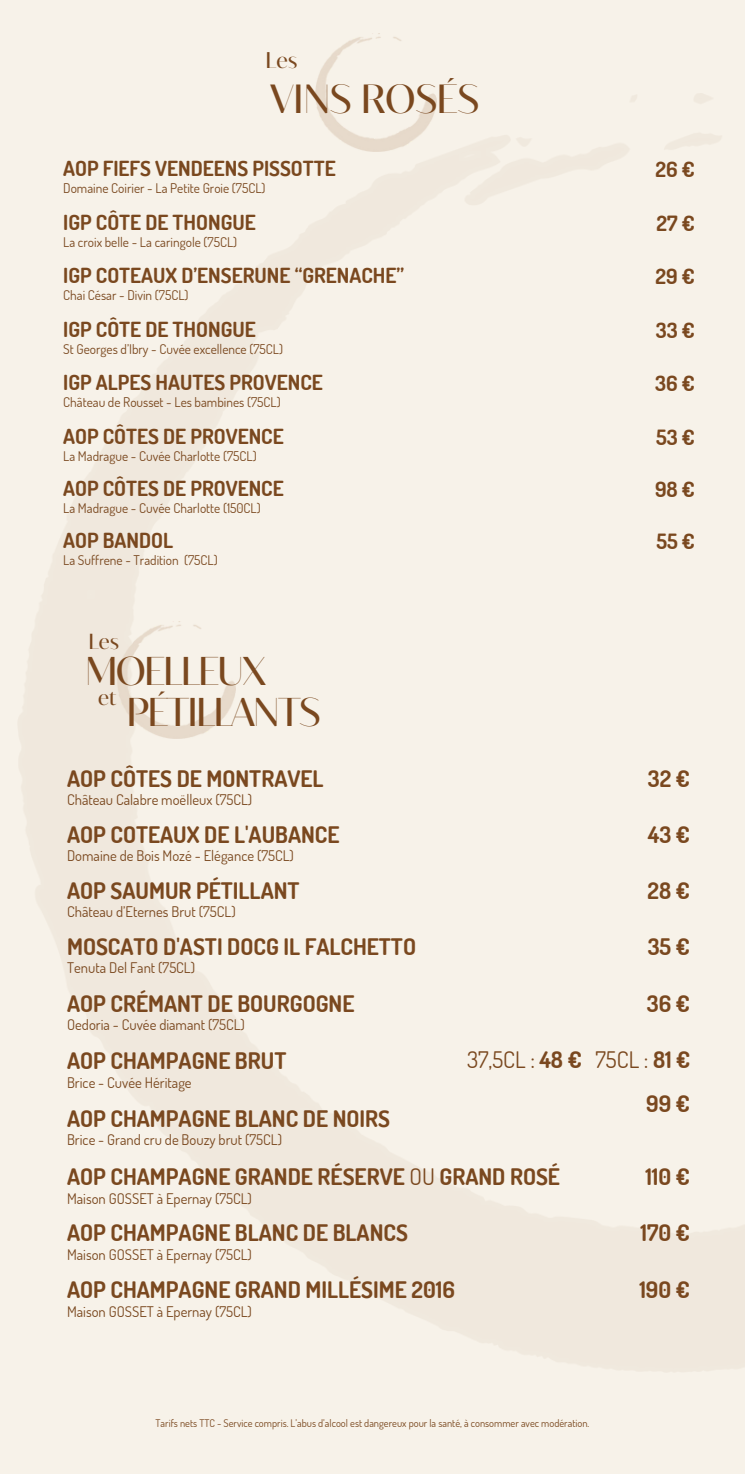
<style>
.page{position:relative;width:745px;height:1474px;background:#fff}
.page>*{position:absolute;margin:0;border:0;box-sizing:border-box;transform-origin:0 0}
.t1{font:40.6px "Blacker Sans Display";letter-spacing:-.01em;color:#7a481f}
.t2{font:39.9px "Blacker Sans Display";letter-spacing:-.045em;color:#7a481f}
.t3{font:700 22.75px "Dosis";color:#7a481f}
.t4{font:22.75px "Dosis";color:#7a481f}
.t5{font:22.57px "Blacker Sans Display";color:#7a481f}
.t6{font:21.7px "Blacker Sans Display";color:#7a481f}
.t7{font:700 21px "Dosis";color:#7a481f}
.t8{font:700 20.82px "Dosis";color:#7a481f}
.t9{font:14.7px "Dosis";color:#7a481f}
.t10{font:13.3px "Dosis";color:#7a481f}
.t11{font:10.5px "Dosis";color:#7a481f}
.s1{font-weight:700}
.s2{font-weight:400}
</style>
<div class="page">
<div style="left:0;top:0;width:744px;height:1474px;background:#f7f2e9"></div>
<img style="left:315px;top:33px;width:121px;height:118px">
<img style="left:117px;top:622px;width:118px;height:117px">
<h1 class="t5" style="left:265px;top:46px;width:34px">Les</h1>
<h4 class="t1" style="left:270px;top:73px;width:210px">VINS ROSÉS</h4>
<h5 class="t8" style="left:63px;top:155px;width:274px">AOP FIEFS VENDEENS PISSOTTE</h5>
<h5 class="t10" style="left:63px;top:179px;width:204px">Domaine Coirier - La Petite Groie (75CL)</h5>
<h3 class="t7" style="left:655px;top:155px;width:41px">26€</h3>
<h5 class="t8" style="left:63px;top:209px;width:194px">IGP CÔTE DE THONGUE</h5>
<h5 class="t10" style="left:63px;top:233px;width:175px">La croix belle - La caringole (75CL)</h5>
<h3 class="t7" style="left:656px;top:209px;width:40px">27€</h3>
<h5 class="t8" style="left:63px;top:262px;width:342px">IGP COTEAUX D’ENSERUNE “GRENACHE”</h5>
<h5 class="t10" style="left:63px;top:287px;width:127px">Chai César - Divin (75CL)</h5>
<h3 class="t7" style="left:655px;top:263px;width:41px">29€</h3>
<h5 class="t8" style="left:63px;top:316px;width:194px">IGP CÔTE DE THONGUE</h5>
<h5 class="t10" style="left:63px;top:340px;width:221px">St Georges d’Ibry - Cuvée excellence (75CL)</h5>
<h3 class="t7" style="left:655px;top:316px;width:41px">33€</h3>
<h5 class="t8" style="left:63px;top:369px;width:261px">IGP ALPES HAUTES PROVENCE</h5>
<h5 class="t10" style="left:63px;top:393px;width:219px">Château de Rousset - Les bambines (75CL)</h5>
<h3 class="t7" style="left:655px;top:370px;width:41px">36€</h3>
<h5 class="t8" style="left:63px;top:423px;width:222px">AOP CÔTES DE PROVENCE</h5>
<h5 class="t10" style="left:63px;top:447px;width:195px">La Madrague - Cuvée Charlotte (75CL)</h5>
<h3 class="t7" style="left:655px;top:423px;width:40px">53€</h3>
<h5 class="t8" style="left:63px;top:475px;width:222px">AOP CÔTES DE PROVENCE</h5>
<h5 class="t10" style="left:63px;top:499px;width:199px">La Madrague - Cuvée Charlotte (150CL)</h5>
<h3 class="t7" style="left:654px;top:475px;width:41px">98€</h3>
<h2 class="t8" style="left:63px;top:527px;width:111px">AOP BANDOL</h2>
<h2 class="t10" style="left:63px;top:551px;width:156px">La Suffrene - Tradition (75CL)</h2>
<h3 class="t7" style="left:656px;top:527px;width:40px">55€</h3>
<h3 class="t6" style="left:88px;top:628px;width:32px">Les</h3>
<h4 class="t2" style="left:85px;top:646px;width:183px">MOELLEUX</h4>
<h5 class="t6" style="left:98px;top:684px;width:21px">et</h5>
<h2 class="t2" style="left:126px;top:687px;width:195px">PÉTILLANTS</h2>
<h1 class="t3" style="left:67px;top:764px;width:258px">AOP CÔTES DE MONTRAVEL</h1>
<h1 class="t9" style="left:67px;top:790px;width:186px">Château Calabre moëlleux (75CL)</h1>
<h5 class="t3" style="left:647px;top:764px;width:44px">32€</h5>
<h1 class="t3" style="left:67px;top:820px;width:274px">AOP COTEAUX DE L'AUBANCE</h1>
<h1 class="t9" style="left:67px;top:846px;width:228px">Domaine de Bois Mozé - Elégance (75CL)</h1>
<h4 class="t3" style="left:647px;top:820px;width:43px">43€</h4>
<h2 class="t3" style="left:67px;top:876px;width:234px">AOP SAUMUR PÉTILLANT</h2>
<h2 class="t9" style="left:67px;top:902px;width:170px">Château d’Eternes Brut (75CL)</h2>
<h3 class="t3" style="left:647px;top:876px;width:44px">28€</h3>
<h2 class="t3" style="left:67px;top:932px;width:350px">MOSCATO D'ASTI DOCG IL FALCHETTO</h2>
<h2 class="t9" style="left:67px;top:958px;width:129px">Tenuta Del Fant (75CL)</h2>
<h3 class="t3" style="left:647px;top:932px;width:44px">35€</h3>
<h5 class="t3" style="left:67px;top:989px;width:289px">AOP CRÉMANT DE BOURGOGNE</h5>
<h5 class="t9" style="left:67px;top:1015px;width:179px">Oedoria - Cuvée diamant (75CL)</h5>
<h3 class="t3" style="left:646px;top:989px;width:44px">36€</h3>
<h5 class="t3" style="left:67px;top:1046px;width:221px">AOP CHAMPAGNE BRUT</h5>
<h5 class="t9" style="left:67px;top:1073px;width:126px">Brice - Cuvée Héritage</h5>
<h5 class="t3" style="left:67px;top:1103px;width:324px">AOP CHAMPAGNE BLANC DE NOIRS</h5>
<h5 class="t9" style="left:67px;top:1130px;width:216px">Brice - Grand cru de Bouzy brut (75CL)</h5>
<h3 class="t4" style="left:466px;top:1045px;width:225px">37,5CL : <span class="s1">48 €</span> 75CL : <span class="s1">81 €</span></h3>
<h3 class="t3" style="left:645px;top:1089px;width:45px">99€</h3>
<h5 class="t3" style="left:67px;top:1162px;width:494px">AOP CHAMPAGNE GRANDE RÉSERVE <span class="s2">OU</span> GRAND ROSÉ</h5>
<h5 class="t9" style="left:67px;top:1188px;width:186px">Maison GOSSET à Epernay (75CL)</h5>
<h3 class="t3" style="left:67px;top:1218px;width:342px">AOP CHAMPAGNE BLANC DE BLANCS</h3>
<h3 class="t9" style="left:67px;top:1244px;width:186px">Maison GOSSET à Epernay (75CL)</h3>
<h2 class="t3" style="left:67px;top:1275px;width:389px">AOP CHAMPAGNE GRAND MILLÉSIME 2016</h2>
<h2 class="t9" style="left:67px;top:1302px;width:186px">Maison GOSSET à Epernay (75CL)</h2>
<p class="t11" style="left:155px;top:1416px;width:435px">Tarifs nets TTC - Service compris. L’abus d’alcool est dangereux pour la santé, à consommer avec modération.</p>
<h3 class="t3" style="left:645px;top:1162px;width:46px">110 €</h3>
<h5 class="t3" style="left:640px;top:1218px;width:51px">170 €</h5>
<h3 class="t3" style="left:639px;top:1275px;width:52px">190 €</h3>
</div>
